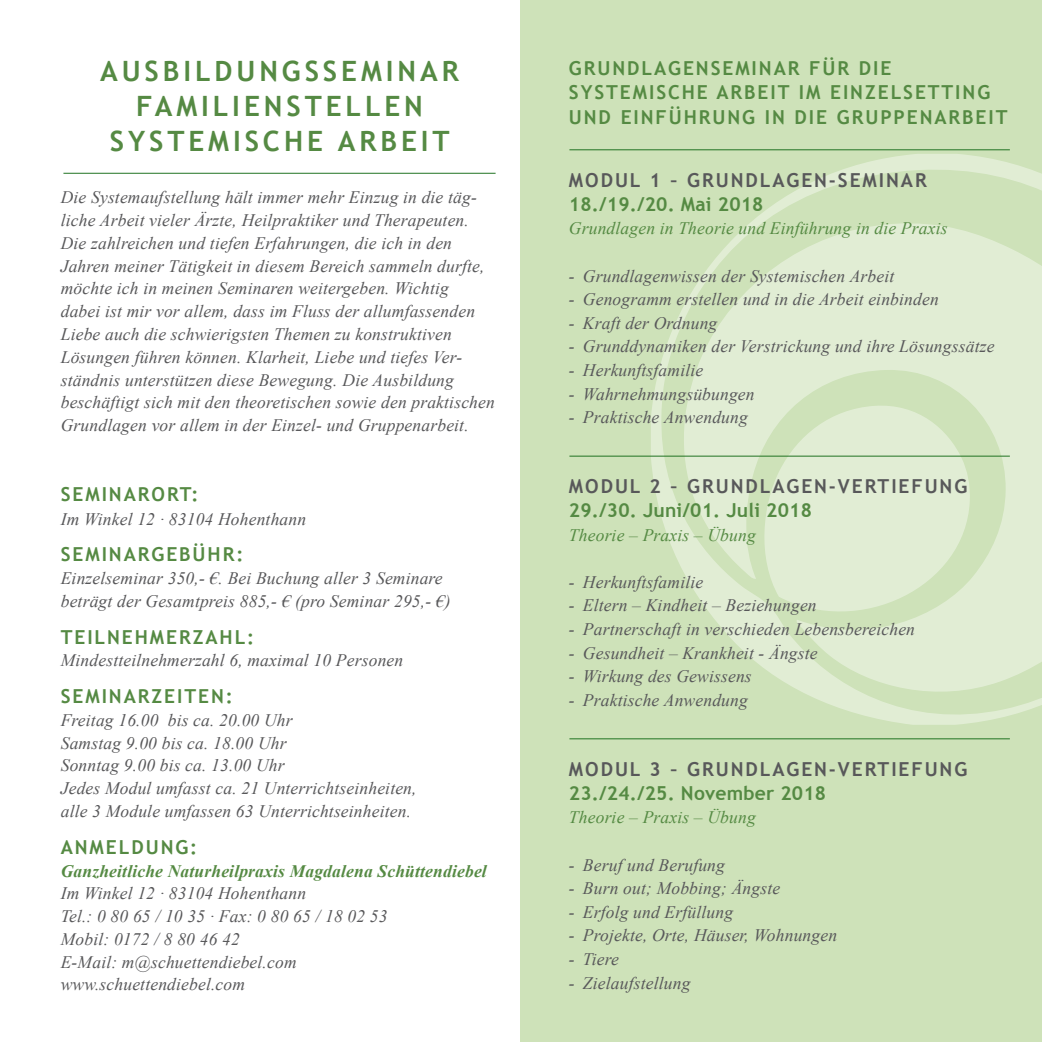
<style>
.page{position:relative;width:1042px;height:1042px;background:#fff}
.page>*{position:absolute;margin:0;border:0;box-sizing:border-box;transform-origin:0 0}
.t1{font:700 28px/35px "Trebuchet MS";letter-spacing:.14em;color:#558a43;text-align:center}
.t2{font:700 19.25px/24.5px "Trebuchet MS";letter-spacing:.1em;color:#558a43}
.t3{font:700 19.25px "Trebuchet MS";letter-spacing:.1em;color:#58585a}
.t4{font:700 19.25px "Trebuchet MS";letter-spacing:.01em;color:#558a43}
.t5{font:italic 17.5px/22.8px "Times New Roman";letter-spacing:.01em;color:#58585a}
.t6{font:italic 17.5px "Times New Roman";letter-spacing:.01em;color:#558a43}
.t7{font:italic 700 17.5px "Times New Roman";letter-spacing:.01em;color:#558a43}
</style>
<div class="page">
<div style="left:520px;top:0;width:522px;height:1042px;background:#cee2b9"></div>
<hr style="left:63px;top:173px;width:432px;height:1px;background:#217322">
<svg style="left:651px;top:154px;width:391px;height:571px"></svg>
<svg style="left:682px;top:221px;width:360px;height:472px;fill:#e1edd4"></svg>
<svg style="left:762px;top:404px;width:208px;height:209px;fill:#e1edd4"></svg>
<hr style="left:569px;top:149px;width:441px;height:1px;background:#217322">
<hr style="left:569px;top:456px;width:441px;height:1px;background:#217322">
<hr style="left:569px;top:738px;width:441px;height:1px;background:#217322">
<h1 class="t1" style="left:100px;top:53px;width:360px">AUSBILDUNGSSEMINAR<br>FAMILIENSTELLEN<br>SYSTEMISCHE ARBEIT</h1>
<p class="t5" style="left:61px;top:186px;width:436px">Die Systemaufstellung hält immer mehr Einzug in die täg&shy;liche Arbeit vieler Ärzte, Heilpraktiker und Therapeuten.<br>Die zahlreichen und tiefen Erfahrungen, die ich in den Jahren meiner Tätigkeit in diesem Bereich sammeln durfte, möchte ich in meinen Seminaren weitergeben. Wichtig<br>dabei ist mir vor allem, dass im Fluss der allumfassenden Liebe auch die schwierigsten Themen zu konstruktiven Lösungen führen können. Klarheit, Liebe und tiefes Ver&shy;ständnis unterstützen diese Bewegung. Die Ausbildung beschäftigt sich mit den theoretischen sowie den praktischen Grundlagen vor allem in der Einzel- und Gruppenarbeit.</p>
<p class="t2" style="left:61px;top:482px;width:139px">SEMINARORT:</p>
<p class="t5" style="left:61px;top:507px;width:247px">Im Winkel 12 · 83104 Hohenthann</p>
<p class="t2" style="left:61px;top:542px;width:184px">SEMINARGEBÜHR:</p>
<p class="t5" style="left:61px;top:566px;width:391px">Einzelseminar 350,- €. Bei Buchung aller 3 Seminare beträgt der Gesamtpreis 885,- € (pro Seminar 295,- €)</p>
<p class="t2" style="left:61px;top:624px;width:195px">TEILNEHMERZAHL:</p>
<p class="t5" style="left:61px;top:649px;width:344px">Mindestteilnehmerzahl 6, maximal 10 Personen</p>
<p class="t2" style="left:61px;top:684px;width:174px">SEMINARZEITEN:</p>
<p class="t5" style="left:61px;top:708px;width:357px">Freitag 16.00 bis ca. 20.00 Uhr<br>Samstag 9.00 bis ca. 18.00 Uhr<br>Sonntag 9.00 bis ca. 13.00 Uhr<br>Jedes Modul umfasst ca. 21 Unterrichtseinheiten, alle 3 Module umfassen 63 Unterrichtseinheiten.</p>
<p class="t2" style="left:61px;top:834px;width:138px">ANMELDUNG:</p>
<p class="t7" style="left:61px;top:858px;width:427px">Ganzheitliche Naturheilpraxis Magdalena Schüttendiebel</p>
<p class="t5" style="left:61px;top:881px;width:328px">Im Winkel 12 · 83104 Hohenthann<br>Tel.: 0 80 65 / 10 35 · Fax: 0 80 65 / 18 02 53<br>Mobil: 0172 / 8 80 46 42<br>E-Mail: m@schuettendiebel.com www.schuettendiebel.com</p>
<p class="t2" style="left:569px;top:56px;width:440px">GRUNDLAGENSEMINAR FÜR DIE<br>SYSTEMISCHE ARBEIT IM EINZELSETTING<br>UND EINFÜHRUNG IN DIE GRUPPENARBEIT</p>
<p class="t3" style="left:569px;top:168px;width:359px">MODUL 1 – GRUNDLAGEN-SEMINAR</p>
<p class="t4" style="left:569px;top:192px;width:196px">18./19./20. MAI 2018</p>
<p class="t6" style="left:569px;top:216px;width:380px">Grundlagen in Theorie und Einführung in die Praxis</p>
<p class="t5" style="left:569px;top:264px;width:327px">- Grundlagenwissen der Systemischen Arbeit</p>
<p class="t5" style="left:569px;top:287px;width:371px">- Genogramm erstellen und in die Arbeit einbinden</p>
<p class="t5" style="left:569px;top:311px;width:150px">- Kraft der Ordnung</p>
<p class="t5" style="left:569px;top:335px;width:427px">- Grunddynamiken der Verstrickung und ihre Lösungssätze</p>
<p class="t5" style="left:569px;top:358px;width:136px">- Herkunftsfamilie</p>
<p class="t5" style="left:569px;top:382px;width:187px">- Wahrnehmungsübungen</p>
<p class="t5" style="left:569px;top:406px;width:180px">- Praktische Anwendung</p>
<p class="t3" style="left:569px;top:474px;width:400px">MODUL 2 – GRUNDLAGEN-VERTIEFUNG</p>
<p class="t4" style="left:569px;top:498px;width:244px">29./30. JUNI/01. JULI 2018</p>
<p class="t6" style="left:569px;top:523px;width:188px">Theorie – Praxis – Übung</p>
<p class="t5" style="left:569px;top:570px;width:136px">- Herkunftsfamilie</p>
<p class="t5" style="left:569px;top:594px;width:249px">- Eltern – Kindheit – Beziehungen</p>
<p class="t5" style="left:569px;top:617px;width:348px">- Partnerschaft in verschieden Lebensbereichen</p>
<p class="t5" style="left:569px;top:641px;width:250px">- Gesundheit – Krankheit - Ängste</p>
<p class="t5" style="left:569px;top:665px;width:184px">- Wirkung des Gewissens</p>
<p class="t5" style="left:569px;top:688px;width:180px">- Praktische Anwendung</p>
<p class="t3" style="left:569px;top:757px;width:400px">MODUL 3 – GRUNDLAGEN-VERTIEFUNG</p>
<p class="t4" style="left:569px;top:781px;width:259px">23./24./25. NOVEMBER 2018</p>
<p class="t6" style="left:569px;top:805px;width:188px">Theorie – Praxis – Übung</p>
<p class="t5" style="left:569px;top:853px;width:157px">- Beruf und Berufung</p>
<p class="t5" style="left:569px;top:876px;width:213px">- Burn out; Mobbing; Ängste</p>
<p class="t5" style="left:569px;top:900px;width:166px">- Erfolg und Erfüllung</p>
<p class="t5" style="left:569px;top:924px;width:270px">- Projekte, Orte, Häuser, Wohnungen</p>
<p class="t5" style="left:569px;top:947px;width:52px">- Tiere</p>
<p class="t5" style="left:569px;top:971px;width:123px">- Zielaufstellung</p>
</div>
